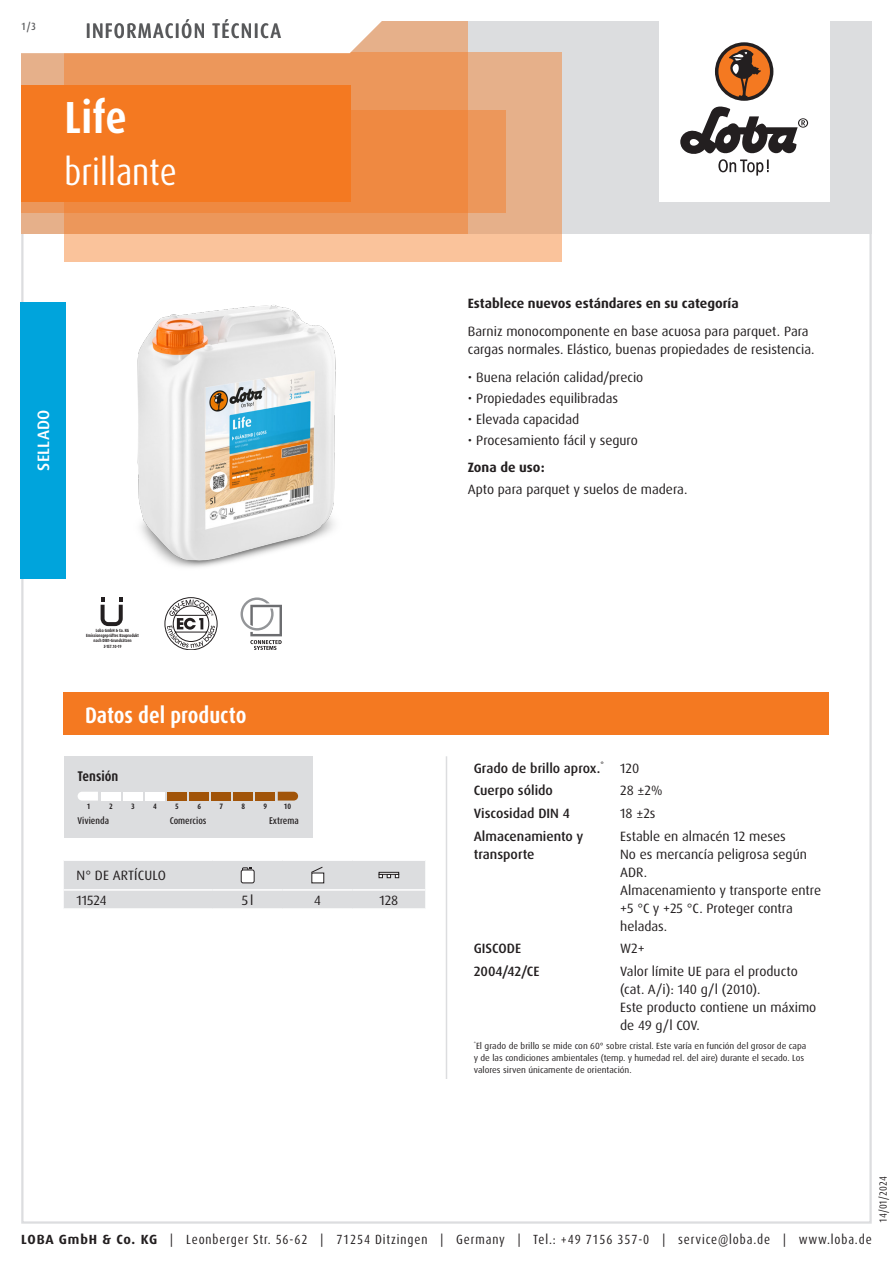
<style>
.page{position:relative;width:893px;height:1263px;background:#fff}
.page>*{position:absolute;margin:0;border:0;box-sizing:border-box;transform-origin:0 0}
.Produktname_weiss{font:700 condensed 45px "Dax Pro";color:#fff}
.Variante_weiss{font:condensed 37.5px "Dax Pro";color:#fff}
.Abschnitt{font:700 condensed 22.5px "Dax Pro";color:#fff}
.TI{font:500 condensed 21px "Dax Pro";letter-spacing:.06em;color:#57585a}
.Produktart_Versiegelung{font:500 16.5px "Dax Pro";letter-spacing:.01em;color:#fff}
.skala_name{font:700 condensed 14.1px "Dax Pro";color:#231f20}
.Text{font:13.5px/18px "Dax Pro";color:#231f20}
.Text_ohne_Silbentrennung{font:13.5px/18px "Dax Pro";color:#231f20}
.Text_Medium{font:500 13.5px/18px "Dax Pro";color:#231f20}
.Text_Bold{font:700 13.5px "Dax Pro";color:#231f20}
.Text_Großbuchstaben{font:13.5px "Dax Pro";letter-spacing:.01em;color:#231f20}
.Text_zentriert{font:13.5px "Dax Pro";color:#231f20}
.t1{font:condensed 13.35px "Dax Pro";letter-spacing:.065em;color:#231f20}
.t2{font:condensed 10.5px "Dax Pro";color:#231f20}
.t3{font:500 condensed 10.5px "Dax Pro";color:#57585a}
.skala_desc_middle{font:500 condensed 9.75px "Dax Pro";color:#231f20}
.skala_desc_left{font:500 condensed 9.75px "Dax Pro";color:#231f20}
.skala_desc_right{font:500 condensed 9.75px "Dax Pro";color:#231f20}
.Footnote{font:9px/12px "Dax Pro";color:#231f20}
.skala_number{font:700 condensed 7.8px "Dax Pro";color:#231f20}
.t4{font:700 4.5px/5.2px "Dax Pro";color:#231f20;text-align:center;scale:.82 1}
.s1{font-weight:700;font-stretch:normal}
</style>
<div class="page">
<hr style="left:446px;top:756px;width:1px;height:323px;background:#dcdddf">
<svg style="left:64px;top:861px;width:361px;height:48px;background:#dcdddf"></svg>
<div style="left:379px;top:872px;width:20px;height:3px;border:1px solid #231f20"></div>
<div style="left:64px;top:756px;width:249px;height:82px;background:#dcdddf"></div>
<svg style="left:78px;top:792px;width:20px;height:8px"></svg>
<div style="left:101px;top:792px;width:20px;height:8px;background:#fff"></div>
<div style="left:123px;top:792px;width:20px;height:8px;background:#fff"></div>
<div style="left:145px;top:792px;width:20px;height:8px;background:#fff"></div>
<div style="left:167px;top:792px;width:20px;height:8px;background:#a15409"></div>
<div style="left:189px;top:792px;width:20px;height:8px;background:#a15409"></div>
<div style="left:212px;top:792px;width:19px;height:8px;background:#a15409"></div>
<div style="left:234px;top:792px;width:19px;height:8px;background:#a15409"></div>
<div style="left:256px;top:792px;width:19px;height:8px;background:#a15409"></div>
<svg style="left:278px;top:792px;width:20px;height:8px"></svg>
<div style="left:64px;top:692px;width:765px;height:43px;background:#f47921"></div>
<svg style="left:101px;top:597px;width:22px;height:29px"></svg>
<svg style="left:165px;top:597px;width:52px;height:53px"></svg>
<svg style="left:241px;top:597px;width:41px;height:53px"></svg>
<img style="left:137px;top:305px;width:199px;height:263px">
<div style="left:20px;top:302px;width:46px;height:276px;background:#00a4dc"></div>
<div style="left:21px;top:21px;width:851px;height:213px;background:#dcdddf"></div>
<div style="left:659px;top:0;width:170px;height:202px;background:#fff"></div>
<svg style="left:680px;top:106px;width:128px;height:70px"></svg>
<div style="left:715px;top:42px;width:58px;height:59px;background:#231f20;border-radius:50%"></div>
<svg style="left:718px;top:45px;width:52px;height:52px"></svg>
<div style="left:64px;top:52px;width:497px;height:209px;background:linear-gradient(to right,#fec79f,#efb992)"></div>
<div style="left:21px;top:111px;width:485px;height:102px;background:#ec975b"></div>
<svg style="left:21px;top:21px;width:447px;height:213px;background:#ec9355"></svg>
<svg style="left:21px;top:21px;width:411px;height:34px;background:#faede4"></svg>
<div style="left:21px;top:85px;width:330px;height:117px;background:#f47921"></div>
<p class="t3" style="left:21px;top:19px;width:16px">1/3</p>
<p class="TI" style="left:86px;top:17px;width:197px">INFORMACIÓN TÉCNICA</p>
<p class="Produktname_weiss" style="left:65px;top:89px;width:64px">Life</p>
<p class="Variante_weiss" style="left:65px;top:148px;width:114px">brillante</p>
<p class="Produktart_Versiegelung" style="left:33px;top:471px;width:62px;rotate:-90deg">SELLADO</p>
<p class="t4" style="left:86px;top:628px;width:66px">Loba GmbH &amp; Co. KG<br>Emissionsgeprüftes Bauprodukt nach DIBt-Grundsätzen<br>Z-157.10-19</p>
<p class="Abschnitt" style="left:85px;top:700px;width:163px">Datos del producto</p>
<p class="skala_name" style="left:78px;top:767px;width:42px">Tensión</p>
<p class="skala_number" style="left:87px;top:802px;width:5px">1</p>
<p class="skala_number" style="left:109px;top:802px;width:5px">2</p>
<p class="skala_number" style="left:131px;top:802px;width:5px">3</p>
<p class="skala_number" style="left:153px;top:802px;width:5px">4</p>
<p class="skala_number" style="left:175px;top:802px;width:5px">5</p>
<p class="skala_number" style="left:197px;top:802px;width:5px">6</p>
<p class="skala_number" style="left:219px;top:802px;width:5px">7</p>
<p class="skala_number" style="left:241px;top:802px;width:5px">8</p>
<p class="skala_number" style="left:264px;top:802px;width:5px">9</p>
<p class="skala_number" style="left:284px;top:802px;width:9px">10</p>
<p class="skala_desc_left" style="left:78px;top:815px;width:33px">Vivienda</p>
<p class="skala_desc_middle" style="left:170px;top:815px;width:38px">Comercios</p>
<p class="skala_desc_right" style="left:269px;top:815px;width:31px">Extrema</p>
<p class="Text_Großbuchstaben" style="left:77px;top:867px;width:91px">N° DE ARTÍCULO</p>
<p class="Text" style="left:77px;top:891px;width:32px">11524</p>
<p class="Text_zentriert" style="left:242px;top:891px;width:13px">5l</p>
<p class="Text_zentriert" style="left:314px;top:891px;width:8px">4</p>
<p class="Text_zentriert" style="left:379px;top:891px;width:20px">128</p>
<p class="Text_Bold" style="left:468px;top:295px;width:272px">Establece nuevos estándares en su categoría</p>
<p class="Text" style="left:468px;top:323px;width:348px">Barniz monocomponente en base acuosa para parquet. Para cargas normales. Elástico, buenas propiedades de resistencia.</p>
<p class="Text" style="left:468px;top:368px;width:177px">• Buena relación calidad/precio</p>
<p class="Text" style="left:468px;top:389px;width:152px">• Propiedades equilibradas</p>
<p class="Text" style="left:468px;top:410px;width:113px">• Elevada capacidad</p>
<p class="Text" style="left:468px;top:431px;width:172px">• Procesamiento fácil y seguro</p>
<p class="Text_Bold" style="left:468px;top:459px;width:78px">Zona de uso:</p>
<p class="Text" style="left:468px;top:480px;width:221px">Apto para parquet y suelos de madera.</p>
<p class="Text_Medium" style="left:474px;top:759px;width:132px">Grado de brillo aprox.<sup>*</sup></p>
<p class="Text_ohne_Silbentrennung" style="left:620px;top:759px;width:21px">120</p>
<p class="Text_Medium" style="left:474px;top:782px;width:81px">Cuerpo sólido</p>
<p class="Text_ohne_Silbentrennung" style="left:620px;top:782px;width:44px">28 ±2%</p>
<p class="Text_Medium" style="left:474px;top:804px;width:97px">Viscosidad DIN 4</p>
<p class="Text_ohne_Silbentrennung" style="left:620px;top:804px;width:37px">18 ±2s</p>
<p class="Text_Medium" style="left:474px;top:827px;width:111px">Almacenamiento y transporte</p>
<p class="Text_ohne_Silbentrennung" style="left:620px;top:827px;width:167px">Estable en almacén 12 meses</p>
<p class="Text_ohne_Silbentrennung" style="left:620px;top:845px;width:188px">No es mercancía peligrosa según<br>ADR.</p>
<p class="Text_ohne_Silbentrennung" style="left:620px;top:881px;width:202px">Almacenamiento y transporte entre +5 °C y +25 °C. Proteger contra heladas.</p>
<p class="Text_Medium" style="left:474px;top:940px;width:49px">GISCODE</p>
<p class="Text_ohne_Silbentrennung" style="left:620px;top:940px;width:26px">W2+</p>
<p class="Text_Medium" style="left:474px;top:962px;width:67px">2004/42/CE</p>
<p class="Text_ohne_Silbentrennung" style="left:620px;top:962px;width:179px">Valor límite UE para el producto (cat. A/i): 140 g/l (2010).</p>
<p class="Text_ohne_Silbentrennung" style="left:620px;top:998px;width:198px">Este producto contiene un máximo de 49 g/l COV.</p>
<p class="Footnote" style="left:474px;top:1040px;width:334px"><sup>*</sup>El grado de brillo se mide con 60° sobre cristal. Este varía en función del grosor de capa y de las condiciones ambientales (temp. y humedad rel. del aire) durante el secado. Los valores sirven únicamente de orientación.</p>
<p class="t2" style="left:876px;top:1222px;width:48px;rotate:-90deg">14/01/2024</p>
<p class="t1" style="left:21px;top:1230px;width:852px"><span class="s1">LOBA GmbH &amp; Co. KG</span> | Leonberger Str. 56-62 | 71254 Ditzingen | Germany | Tel.: +49 7156 357-0 | service@loba.de | www.loba.de</p>
</div>
